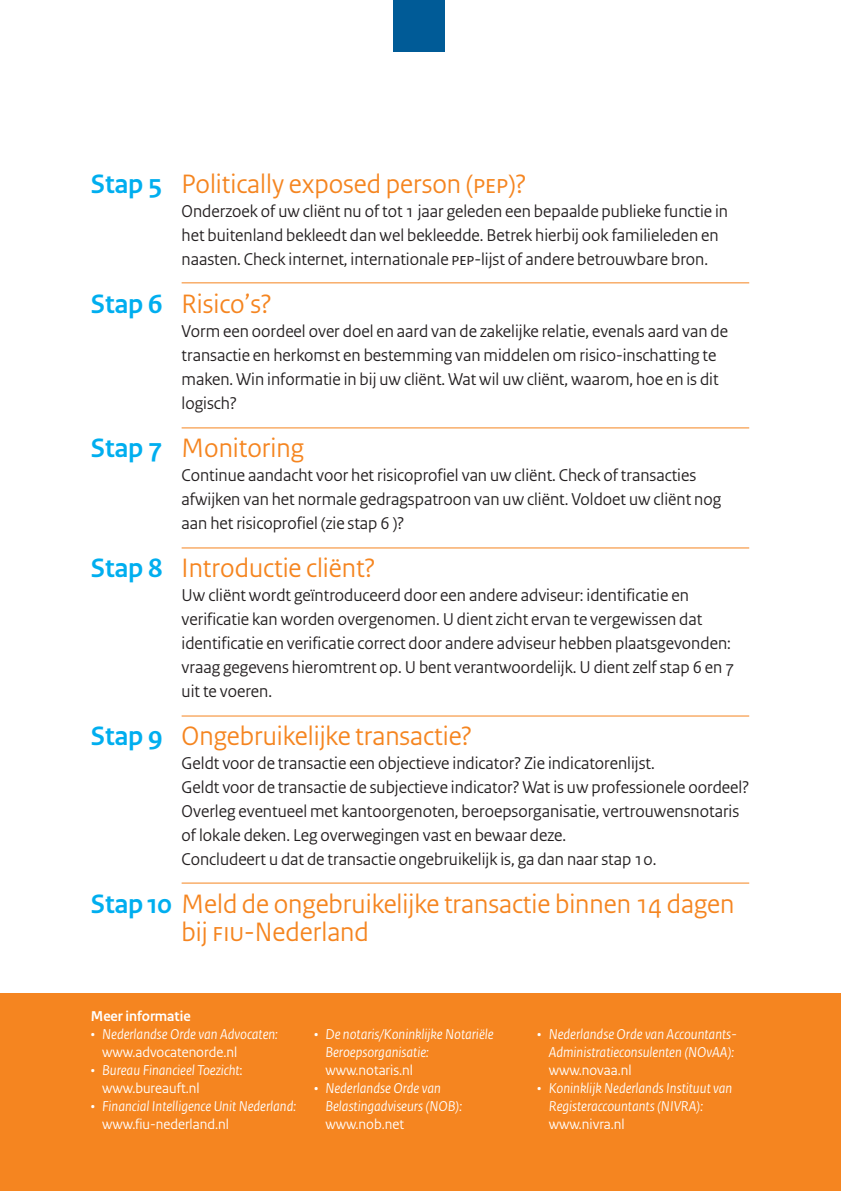
<style>
.page{position:relative;width:841px;height:1191px;background:#fff}
.page>*{position:absolute;margin:0;border:0;box-sizing:border-box;transform-origin:0 0}
.t1{font:28px/28px "Rijksoverheid Sans";color:#f58520}
.t2{font:18px/24px "Rijksoverheid Sans";color:#231f20}
.t3{font:italic 15px/18px "Rijksoverheid Sans";color:#fff}
.t4{font:15px "Rijksoverheid Sans";color:#fff}
.t5{font:700 15px "Rijksoverheid Sans";color:#fff}
.s1{font-weight:700;color:#00aeef}
.s2{font-style:normal}
</style>
<div class="page">
<div style="left:0;top:993px;width:839px;height:198px;background:#f58520"></div>
<div style="left:393px;top:0;width:52px;height:52px;background:#005b97"></div>
<hr style="left:181px;top:427px;width:567px;height:1px;background:#f58520">
<hr style="left:181px;top:282px;width:567px;height:1px;background:#f58520">
<hr style="left:181px;top:547px;width:567px;height:1px;background:#f58520">
<hr style="left:181px;top:715px;width:567px;height:1px;background:#f58520">
<hr style="left:181px;top:882px;width:567px;height:1px;background:#f58520">
<h1 class="t1" style="left:91px;top:172px;width:436px"><span class="s1">Stap 5</span> Politically exposed person (PEP)?</h1>
<p class="t2" style="left:181px;top:200px;width:547px">Onderzoek of uw cliënt nu of tot 1 jaar geleden een bepaalde publieke functie in het buitenland bekleedt dan wel bekleedde. Betrek hierbij ook familieleden en naasten. Check internet, internationale PEP-lijst of andere betrouwbare bron.</p>
<h1 class="t1" style="left:91px;top:292px;width:182px"><span class="s1">Stap 6</span> Risico’s?</h1>
<p class="t2" style="left:181px;top:320px;width:547px">Vorm een oordeel over doel en aard van de zakelijke relatie, evenals aard van de transactie en herkomst en bestemming van middelen om risico-inschatting te maken. Win informatie in bij uw cliënt. Wat wil uw cliënt, waarom, hoe en is dit logisch?</p>
<h1 class="t1" style="left:91px;top:436px;width:214px"><span class="s1">Stap 7</span> Monitoring</h1>
<p class="t2" style="left:181px;top:464px;width:540px">Continue aandacht voor het risicoprofiel van uw cliënt. Check of transacties afwijken van het normale gedragspatroon van uw cliënt. Voldoet uw cliënt nog aan het risicoprofiel (zie stap 6 )?</p>
<h1 class="t1" style="left:91px;top:556px;width:285px"><span class="s1">Stap 8</span> Introductie cliënt?</h1>
<p class="t2" style="left:181px;top:584px;width:554px">Uw cliënt wordt geïntroduceerd door een andere adviseur: identificatie en verificatie kan worden overgenomen. U dient zicht ervan te vergewissen dat identificatie en verificatie correct door andere adviseur hebben plaatsgevonden: vraag gegevens hieromtrent op. U bent verantwoordelijk. U dient zelf stap 6 en 7 uit te voeren.</p>
<h1 class="t1" style="left:91px;top:724px;width:382px"><span class="s1">Stap 9</span> Ongebruikelijke transactie?</h1>
<p class="t2" style="left:181px;top:752px;width:568px">Geldt voor de transactie een objectieve indicator? Zie indicatorenlijst.<br>Geldt voor de transactie de subjectieve indicator? Wat is uw professionele oordeel?<br>Overleg eventueel met kantoorgenoten, beroepsorganisatie, vertrouwensnotaris of lokale deken. Leg overwegingen vast en bewaar deze.<br>Concludeert u dat de transactie ongebruikelijk is, ga dan naar stap 10.</p>
<h1 class="t1" style="left:181px;top:892px;width:554px;text-indent:-91px"><span class="s1">Stap10</span> Meld de ongebruikelijke transactie binnen 14 dagen bij FIU-Nederland</h1>
<p class="t5" style="left:91px;top:1007px;width:101px">Meer informatie</p>
<p class="t3" style="left:91px;top:1026px;width:188px">• Nederlandse Orde van Advocaten:</p>
<p class="t4" style="left:102px;top:1046px;width:136px">www.advocatenorde.nl</p>
<p class="t3" style="left:102px;top:1062px;width:142px;text-indent:-11px">• Bureau Financieel Toezicht<span class="s2">: www.bureauft.nl</span></p>
<p class="t3" style="left:91px;top:1098px;width:206px">• Financial Intelligence Unit Nederland:</p>
<p class="t4" style="left:102px;top:1118px;width:128px">www.fiu-nederland.nl</p>
<p class="t3" style="left:325px;top:1026px;width:169px;text-indent:-11px">• De notaris/Koninklijke Notariële<br>Beroepsorganisatie:</p>
<p class="t4" style="left:325px;top:1064px;width:89px">www.notaris.nl</p>
<p class="t3" style="left:325px;top:1080px;width:138px;text-indent:-11px">• Nederlandse Orde van<br>Belastingadviseurs (NOB):</p>
<p class="t4" style="left:325px;top:1118px;width:80px">www.nob.net</p>
<p class="t3" style="left:537px;top:1026px;width:201px;text-align:center">• Nederlandse Orde van Accountants-<br>Administratieconsulenten (NOvAA):</p>
<p class="t4" style="left:548px;top:1064px;width:84px">www.novaa.nl</p>
<p class="t3" style="left:548px;top:1080px;width:185px;text-indent:-11px">• Koninklijk Nederlands Instituut van<br>Registeraccountants (NIVRA):</p>
<p class="t4" style="left:548px;top:1118px;width:78px">www.nivra.nl</p>
</div>
